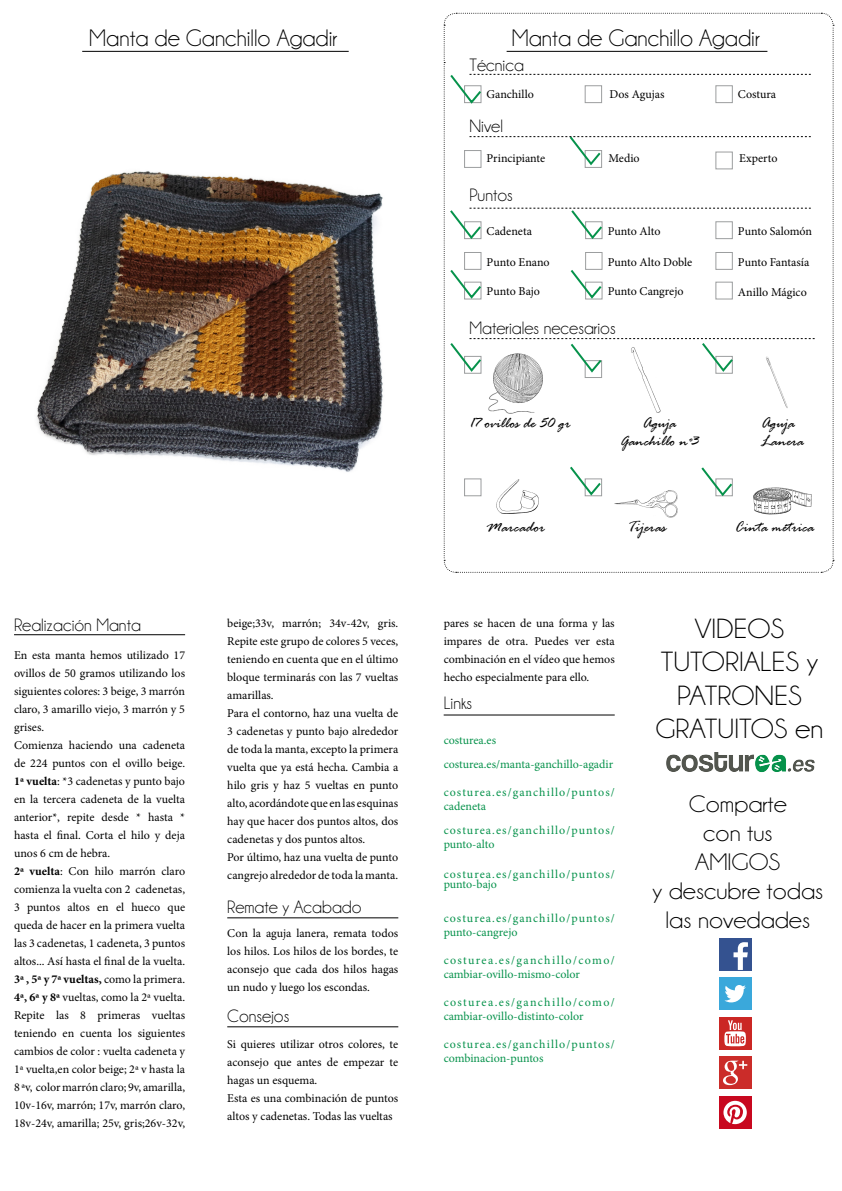
<style>
.page{position:relative;width:842px;height:1191px;background:#fff}
.page>*{position:absolute;margin:0;border:0;box-sizing:border-box;transform-origin:0 0}
.t1{font:28px "Champagne&Limousines";color:#000;scale:1.08 1}
.t2{font:24px "Champagne&Limousines";color:#000;scale:1.08 1}
.t3{font:24px "Champagne&Limousines";color:#000}
.t4{font:18px "Champagne&Limousines";color:#000}
.t5{font:italic 16px "Rage";color:#000}
.t6{font:12px/18px "Minion Pro";color:#000;text-align:justify}
.t7{font:12px/14px "Minion Pro";letter-spacing:.075em;color:#06924b}
.t8{font:12px/14px "Minion Pro";letter-spacing:.005em;color:#06924b}
.t9{font:12px/14px "Minion Pro";letter-spacing:.055em;color:#06924b}
.t10{font:12px "Minion Pro";color:#06924b}
.s1{font-weight:700}
</style>
<div class="page">
<img style="left:37px;top:171px;width:346px;height:301px">
<img style="left:666px;top:752px;width:149px;height:21px">
<hr style="left:14px;top:634px;width:171px;height:1px;background:#000">
<hr style="left:82px;top:51px;width:267px;height:1px;background:#000">
<hr style="left:227px;top:1026px;width:171px;height:1px;background:#000">
<hr style="left:444px;top:714px;width:171px;height:1px;background:#000">
<div style="left:719px;top:1096px;width:32px;height:32px;background:#c8081f"></div>
<svg style="left:723px;top:1100px;width:24px;height:24px"></svg>
<div style="left:719px;top:1056px;width:32px;height:33px;background:#cb2c29"></div>
<svg style="left:723px;top:1060px;width:24px;height:25px"></svg>
<div style="left:719px;top:1017px;width:32px;height:32px;background:#cb2724"></div>
<svg style="left:724px;top:1020px;width:22px;height:26px"></svg>
<div style="left:719px;top:977px;width:32px;height:32px;background:#3aa8db"></div>
<svg style="left:724px;top:985px;width:22px;height:17px"></svg>
<div style="left:719px;top:938px;width:32px;height:32px;background:#345290"></div>
<svg style="left:733px;top:942px;width:15px;height:28px"></svg>
<hr style="left:227px;top:917px;width:171px;height:1px;background:#000">
<svg style="left:443px;top:12px;width:391px;height:561px"></svg>
<p class="t3" style="left:89px;top:25px;width:249px">Manta de Ganchillo Agadir</p>
<p class="t3" style="left:512px;top:25px;width:249px">Manta de Ganchillo Agadir</p>
<p class="t4" style="left:469px;top:54px;width:56px">Técnica</p>
<p class="t6" style="left:487px;top:85px;width:49px">Ganchillo</p>
<p class="t6" style="left:609px;top:85px;width:56px">Dos Agujas</p>
<p class="t6" style="left:738px;top:85px;width:40px">Costura</p>
<p class="t4" style="left:469px;top:116px;width:35px">Nivel</p>
<p class="t6" style="left:487px;top:150px;width:60px">Principiante</p>
<p class="t4" style="left:469px;top:185px;width:45px">Puntos</p>
<p class="t6" style="left:608px;top:150px;width:33px">Medio</p>
<p class="t6" style="left:739px;top:150px;width:40px">Experto</p>
<p class="t6" style="left:487px;top:222px;width:47px">Cadeneta</p>
<p class="t6" style="left:608px;top:222px;width:54px">Punto Alto</p>
<p class="t6" style="left:738px;top:222px;width:76px">Punto Salomón</p>
<p class="t6" style="left:487px;top:253px;width:65px">Punto Enano</p>
<p class="t6" style="left:608px;top:253px;width:86px">Punto Alto Doble</p>
<p class="t6" style="left:738px;top:253px;width:73px">Punto Fantasía</p>
<p class="t6" style="left:487px;top:283px;width:55px">Punto Bajo</p>
<p class="t6" style="left:608px;top:283px;width:77px">Punto Cangrejo</p>
<p class="t6" style="left:738px;top:283px;width:70px">Anillo Mágico</p>
<p class="t4" style="left:14px;top:614px;width:128px">Realización Manta</p>
<p class="t6" style="left:14px;top:646px;width:173px">En esta manta hemos utilizado 17 ovillos de 50 gramos utilizando los siguientes colores: 3 beige, 3 marrón claro, 3 amarillo viejo, 3 marrón y 5 grises.</p>
<p class="t6" style="left:14px;top:736px;width:173px">Comienza haciendo una cadeneta de 224 puntos con el ovillo beige.<br><span class="s1">1ª vuelta</span>: *3 cadenetas y punto bajo en la tercera cadeneta de la vuelta anterior*, repite desde * hasta * hasta el final. Corta el hilo y deja unos 6 cm de hebra.</p>
<p class="t6" style="left:14px;top:862px;width:173px"><span class="s1">2ª vuelta</span>: Con hilo marrón claro comienza la vuelta con 2 cadenetas, 3 puntos altos en el hueco que queda de hacer en la primera vuelta las 3 cadenetas, 1 cadeneta, 3 puntos altos... Así hasta el final de la vuelta.</p>
<p class="t6" style="left:14px;top:970px;width:173px"><span class="s1">3ª , 5ª y 7ª vueltas,</span> como la primera.<br><span class="s1">4ª, 6ª y 8ª</span> vueltas, como la 2ª vuelta.</p>
<p class="t6" style="left:14px;top:1006px;width:173px">Repite las 8 primeras vueltas teniendo en cuenta los siguientes cambios de color : vuelta cadeneta y 1ª vuelta,en color beige; 2ª v hasta la 8 ªv, color marrón claro; 9v, amarilla, 10v-16v, marrón; 17v, marrón claro, 18v-24v, amarilla; 25v, gris;26v-32v,</p>
<p class="t6" style="left:227px;top:614px;width:173px">beige;33v, marrón; 34v-42v, gris.<br>Repite este grupo de colores 5 veces, teniendo en cuenta que en el último bloque terminarás con las 7 vueltas amarillas.</p>
<p class="t6" style="left:227px;top:704px;width:173px">Para el contorno, haz una vuelta de 3 cadenetas y punto bajo alrededor de toda la manta, excepto la primera vuelta que ya está hecha. Cambia a hilo gris y haz 5 vueltas en punto alto, acordándote que en las esquinas hay que hacer dos puntos altos, dos cadenetas y dos puntos altos.</p>
<p class="t6" style="left:227px;top:848px;width:173px">Por último, haz una vuelta de punto cangrejo alrededor de toda la manta.</p>
<p class="t4" style="left:227px;top:896px;width:136px">Remate y Acabado</p>
<p class="t6" style="left:227px;top:924px;width:173px">Con la aguja lanera, remata todos los hilos. Los hilos de los bordes, te aconsejo que cada dos hilos hagas un nudo y luego los escondas.</p>
<p class="t4" style="left:227px;top:1006px;width:64px">Consejos</p>
<p class="t6" style="left:227px;top:1034px;width:173px">Si quieres utilizar otros colores, te aconsejo que antes de empezar te hagas un esquema.</p>
<p class="t6" style="left:227px;top:1088px;width:173px">Esta es una combinación de puntos altos y cadenetas. Todas las vueltas</p>
<p class="t4" style="left:469px;top:318px;width:148px">Materiales necesarios</p>
<p class="t5" style="left:469px;top:414px;width:102px">17 ovillos de 50 gr</p>
<p class="t5" style="left:642px;top:414px;width:36px">Aguja</p>
<p class="t5" style="left:620px;top:432px;width:80px">Ganchillo nº3</p>
<p class="t5" style="left:761px;top:414px;width:36px">Aguja</p>
<p class="t5" style="left:761px;top:432px;width:45px">Lanera</p>
<p class="t5" style="left:487px;top:519px;width:60px">Marcador</p>
<p class="t5" style="left:627px;top:519px;width:40px">Tijeras</p>
<p class="t5" style="left:735px;top:519px;width:81px">Cinta métrica</p>
<p class="t6" style="left:444px;top:614px;width:173px">pares se hacen de una forma y las impares de otra. Puedes ver esta combinación en el vídeo que hemos hecho especialmente para ello.</p>
<p class="t4" style="left:444px;top:692px;width:30px">Links</p>
<p class="t10" style="left:444px;top:732px;width:54px">costurea.es</p>
<p class="t10" style="left:444px;top:756px;width:171px">costurea.es/manta-ganchillo-agadir</p>
<p class="t7" style="left:444px;top:785px;width:173px">costurea.es/ganchillo/puntos/ cadeneta</p>
<p class="t7" style="left:444px;top:823px;width:173px">costurea.es/ganchillo/puntos/ punto-alto</p>
<p class="t7" style="left:444px;top:869px;width:173px;line-height:10px">costurea.es/ganchillo/puntos/ punto-bajo</p>
<p class="t7" style="left:444px;top:911px;width:173px">costurea.es/ganchillo/puntos/ punto-cangrejo</p>
<p class="t9" style="left:444px;top:953px;width:173px">costurea.es/ganchillo/como/ cambiar-ovillo-mismo-color</p>
<p class="t8" style="left:444px;top:995px;width:173px">costurea.es/ganchillo/como/ cambiar-ovillo-distinto-color</p>
<p class="t7" style="left:444px;top:1037px;width:173px">costurea.es/ganchillo/puntos/ combinacion-puntos</p>
<p class="t1" style="left:695px;top:612px;width:85px">VIDEOS</p>
<p class="t1" style="left:661px;top:646px;width:147px">TUTORIALES y</p>
<p class="t1" style="left:677px;top:679px;width:117px">PATRONES</p>
<p class="t1" style="left:655px;top:713px;width:157px">GRATUITOS en</p>
<p class="t2" style="left:689px;top:790px;width:92px">Comparte</p>
<p class="t2" style="left:703px;top:819px;width:66px">con tus</p>
<p class="t2" style="left:695px;top:848px;width:80px">AMIGOS</p>
<p class="t2" style="left:652px;top:877px;width:160px">y descubre todas</p>
<p class="t2" style="left:665px;top:906px;width:135px">las novedades</p>
</div>
